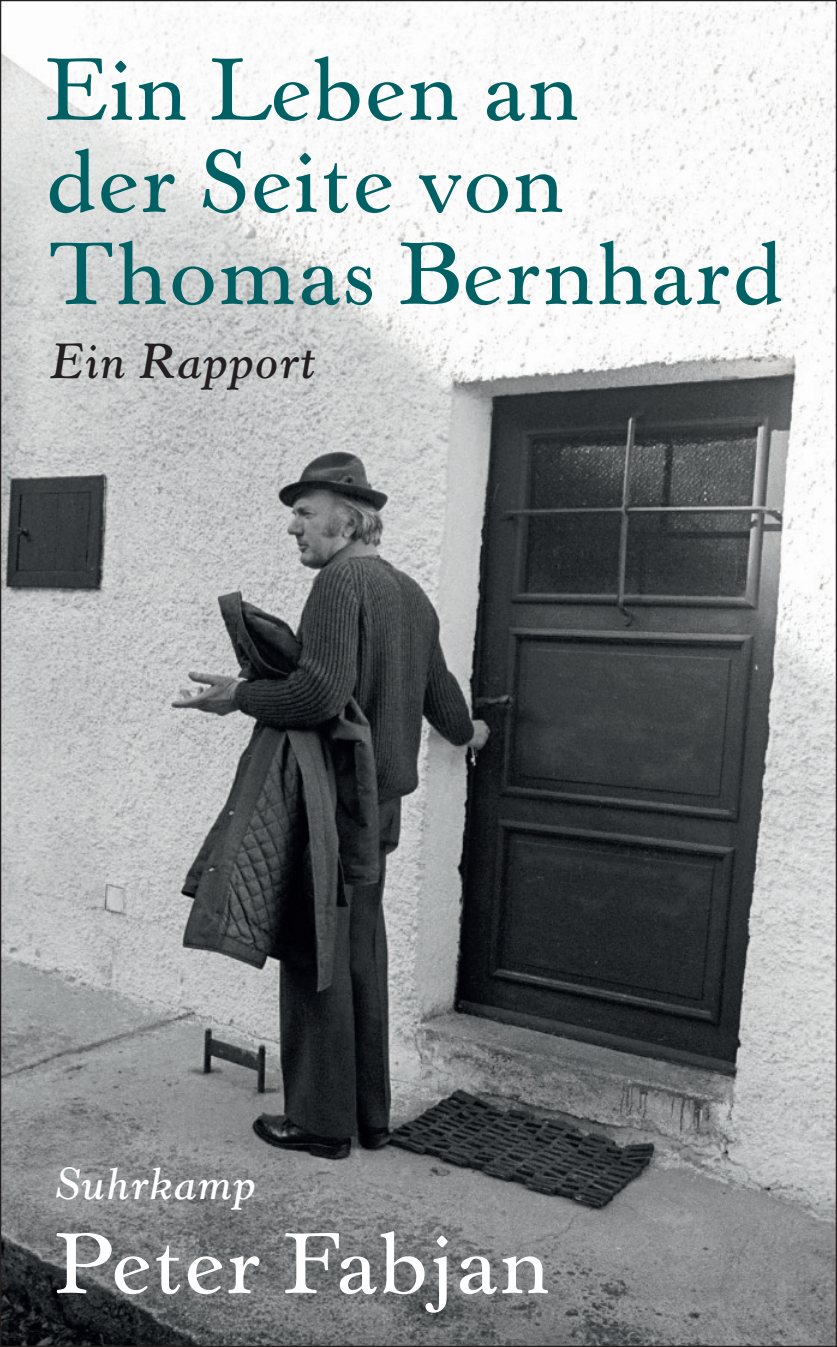
<style>
.page{position:relative;width:837px;height:1347px;background:#fff}
.page>*{position:absolute;margin:0;border:0;box-sizing:border-box;transform-origin:0 0}
.t1{font:600 89px/92px "Horley Old Style";letter-spacing:.02em;color:#006063}
.t2{font:600 86.75px "Horley Old Style";letter-spacing:.02em;color:#fff}
.t3{font:italic 600 50px "Horley Old Style MT Std";letter-spacing:.01em;color:#231f20}
.t4{font:italic 600 45.5px "Horley Old Style MT Std";letter-spacing:.02em;color:#fff}
</style>
<div class="page">
<img style="left:2px;top:2px;width:832px;height:1342px">
<p class="t1" style="left:46px;top:44px;width:737px">Ein Leben an<br>der Seite von<br>Thomas Bernhard</p>
<p class="t3" style="left:50px;top:331px;width:267px">Ein Rapport</p>
<p class="t4" style="left:55px;top:1155px;width:202px">Suhrkamp</p>
<p class="t2" style="left:55px;top:1210px;width:496px">Peter Fabjan</p>
</div>
